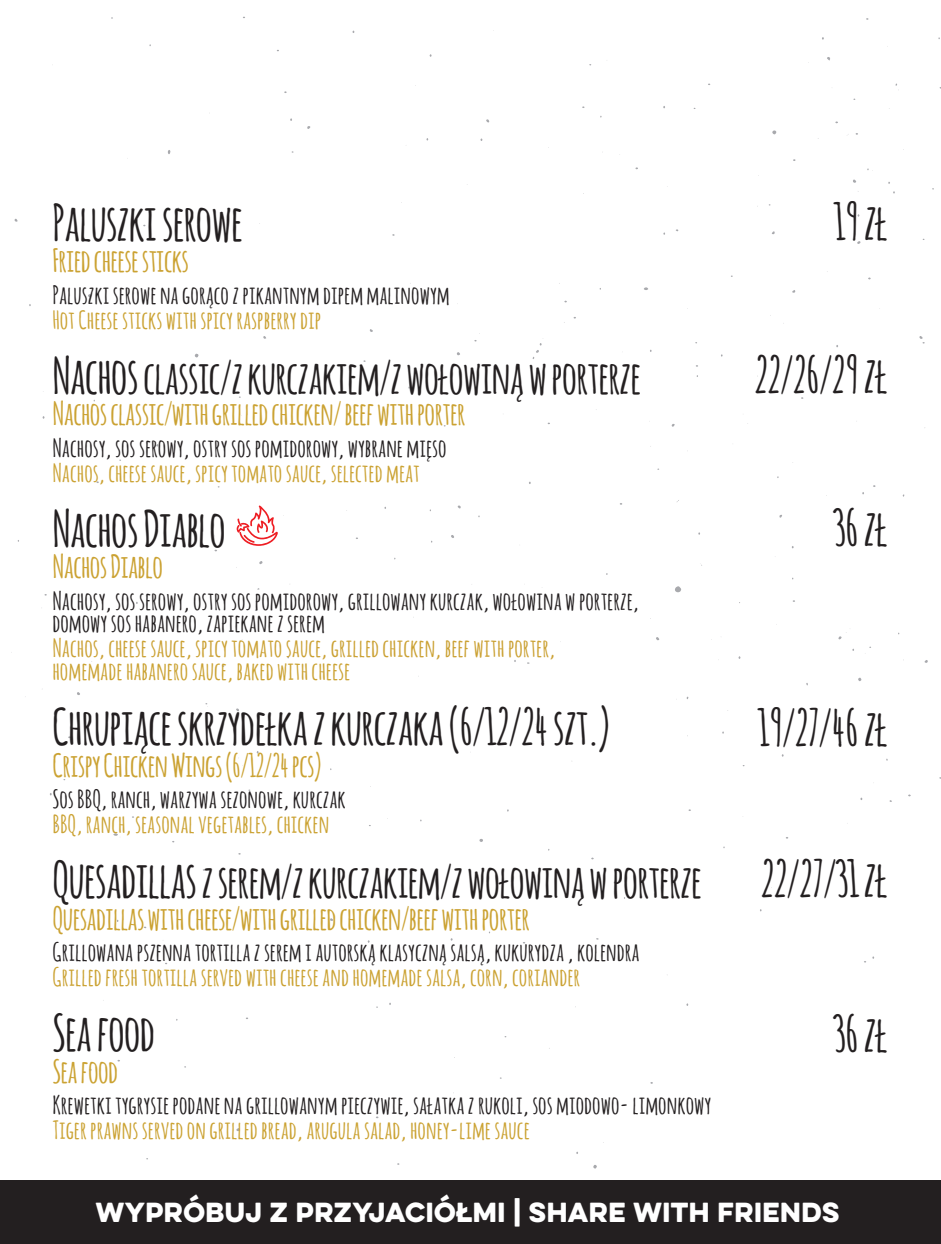
<style>
.page{position:relative;width:941px;height:1244px;background:#fff}
.page>*{position:absolute;margin:0;border:0;box-sizing:border-box;transform-origin:0 0}
.t1{font:700 49.5px "Amatic";color:#231f20}
.t2{font:700 45px "Amatic";color:#231f20}
.t3{font:700 31.5px "Amatic";color:#cba232}
.t4{font:700 24.75px/22.5px "Amatic";letter-spacing:.025em;color:#231f20}
.t5{font:700 24.75px "Amatic";letter-spacing:.025em;color:#cba232}
.t6{font:700 24.75px "Amatic";letter-spacing:.025em;color:#cba133}
.t7{font:24.75px "Eveleth Clean";letter-spacing:.02em;color:#fff}
.s1{font-size:49.5px}
</style>
<div class="page">
<svg style="left:675px;top:586px;width:6px;height:6px"></svg>
<svg style="left:195px;top:353px;width:4px;height:4px"></svg>
<svg style="left:593px;top:1165px;width:4px;height:3px"></svg>
<svg style="left:772px;top:130px;width:4px;height:5px"></svg>
<svg style="left:644px;top:287px;width:4px;height:3px"></svg>
<svg style="left:919px;top:336px;width:6px;height:7px"></svg>
<svg style="left:533px;top:343px;width:9px;height:16px"></svg>
<svg style="left:113px;top:833px;width:5px;height:3px"></svg>
<div style="left:0;top:1179px;width:941px;height:64px;background:#231f20"></div>
<svg style="left:236px;top:505px;width:48px;height:41px"></svg>
<h1 class="t1" style="left:53px;top:187px;width:191px">Paluszki serowe</h1>
<p class="t3" style="left:53px;top:238px;width:137px">Fried cheese sticks</p>
<p class="t4" style="left:53px;top:282px;width:398px">Paluszki serowe na gorąco z pikantnym dipem malinowym</p>
<p class="t5" style="left:53px;top:302px;width:270px">Hot Cheese sticks with spicy raspberry dip</p>
<h2 class="t2" style="left:53px;top:345px;width:589px"><span class="s1">Nachos</span> classic/z kurczakiem/z wołowiną w porterze</h2>
<p class="t3" style="left:53px;top:391px;width:414px">Nachos classic/with grilled chicken/ beef with porter</p>
<p class="t4" style="left:53px;top:435px;width:395px">Nachosy, sos serowy, ostry sos pomidorowy, wybrane mięso</p>
<p class="t5" style="left:53px;top:455px;width:368px">Nachos, cheese sauce, spicy tomato sauce, selected meat</p>
<h1 class="t1" style="left:53px;top:493px;width:174px">Nachos Diablo</h1>
<p class="t3" style="left:53px;top:544px;width:111px">Nachos Diablo</p>
<p class="t4" style="left:53px;top:588px;width:587px">Nachosy, sos serowy, ostry sos pomidorowy, grillowany kurczak, wołowina w porterze, domowy sos habanero, zapiekane z serem</p>
<p class="t6" style="left:53px;top:630px;width:504px">Nachos, cheese sauce, spicy tomato sauce, grilled chicken, beef with porter,</p>
<p class="t5" style="left:53px;top:652px;width:299px">homemade habanero sauce, baked with cheese</p>
<h1 class="t1" style="left:53px;top:691px;width:558px">Chrupiące skrzydełka z kurczaka (6/12/24 szt.)</h1>
<p class="t3" style="left:53px;top:742px;width:270px">Crispy Chicken Wings (6/12/24 pcs)</p>
<p class="t4" style="left:53px;top:786px;width:294px">Sos BBQ, ranch, warzywa sezonowe, kurczak</p>
<p class="t5" style="left:53px;top:806px;width:278px">BBQ, ranch, seasonal vegetables, chicken</p>
<h2 class="t2" style="left:53px;top:849px;width:650px"><span class="s1">Quesadillas</span> z serem/z kurczakiem/z wołowiną w porterze</h2>
<p class="t3" style="left:53px;top:895px;width:478px">Quesadillas with cheese/with grilled chicken/beef with porter</p>
<p class="t4" style="left:53px;top:939px;width:588px">Grillowana pszenna tortilla z serem i autorską klasyczną salsą, kukurydza , kolendra</p>
<p class="t5" style="left:53px;top:959px;width:529px">Grilled fresh tortilla served with cheese and homemade salsa, corn, coriander</p>
<h1 class="t1" style="left:53px;top:997px;width:104px">Sea food</h1>
<p class="t3" style="left:53px;top:1048px;width:67px">Sea food</p>
<p class="t4" style="left:53px;top:1092px;width:660px">Krewetki tygrysie podane na grillowanym pieczywie, sałatka z rukoli, sos miodowo- limonkowy</p>
<p class="t5" style="left:53px;top:1112px;width:478px">Tiger prawns served on grilled bread, arugula salad, honey-lime sauce</p>
<h1 class="t1" style="left:834px;top:186px;width:55px">19 zł</h1>
<h1 class="t1" style="left:755px;top:339px;width:134px">22/26/29 zł</h1>
<h1 class="t1" style="left:833px;top:492px;width:55px">36 zł</h1>
<h1 class="t1" style="left:758px;top:692px;width:131px">19/27/46 zł</h1>
<h1 class="t1" style="left:761px;top:843px;width:128px">22/27/31 zł</h1>
<h1 class="t1" style="left:833px;top:998px;width:55px">36 zł</h1>
<p class="t7" style="left:96px;top:1192px;width:745px">WYPRÓBUJ Z PRZYJACIÓŁMI | SHARE WITH FRIENDS</p>
</div>
